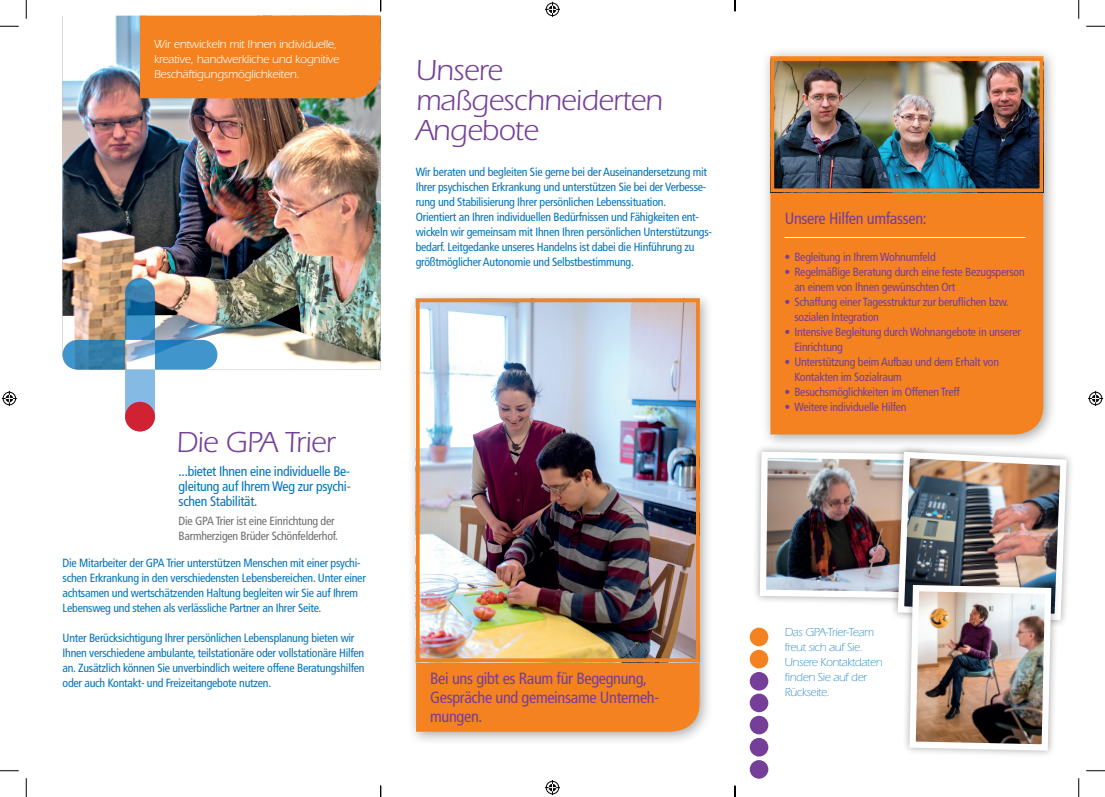
<style>
.page{position:relative;width:1105px;height:797px;background:#fff}
.page>*{position:absolute;margin:0;border:0;box-sizing:border-box;transform-origin:0 0}
.t1{font:30px/30px "ITC Eras Std";letter-spacing:-.02em;color:#753e98}
.t2{font:condensed 16.25px/18.8px "Frutiger LT Std";letter-spacing:-.02em;color:#753e98}
.t3{font:condensed 13.75px/15px "Frutiger LT Std";letter-spacing:-.02em;color:#0073bc;text-align:justify}
.t4{font:condensed 11.88px/15px "Frutiger LT Std";letter-spacing:-.02em;color:#0073bc}
.t5{font:condensed 11.88px/15px "Frutiger LT Std";letter-spacing:-.02em;color:#753e98}
.t6{font:11.88px/15px "ITC Eras Std";letter-spacing:-.02em;color:#fff}
.t7{font:300 11.88px/15px "ITC Eras Std";letter-spacing:-.02em;color:#0073bc}
.t8{font:condensed 11.88px/15px "Frutiger LT Std";letter-spacing:-.02em;color:#6c6d70}
.s1{font-family:"Frutiger";font-weight:700;font-stretch:normal}
</style>
<div class="page">
<div style="left:752px;top:444px;width:180px;height:162px;background:#fafafa"></div>
<img style="left:63px;top:16px;width:318px;height:353px">
<img style="left:63px;top:278px;width:154px;height:153px">
<div style="left:125px;top:402px;width:30px;height:29px;background:#d12233;border-radius:50%"></div>
<div style="left:407px;top:291px;width:307px;height:455px;background:#231f20;opacity:.4"></div>
<div style="left:416px;top:662px;width:283px;height:69px;background:#f58220"></div>
<div style="left:761px;top:47px;width:297px;height:402px;background:#231f20;opacity:.4"></div>
<div style="left:770px;top:56px;width:273px;height:378px;background:#f58220"></div>
<hr style="left:784px;top:237px;width:241px;height:1px;background:#fff">
<img style="left:421px;top:303px;width:274px;height:354px">
<div style="left:416px;top:298px;width:284px;height:364px;border:4px solid #f58220"></div>
<img style="left:775px;top:62px;width:263px;height:125px">
<div style="left:770px;top:57px;width:273px;height:135px;border:4px solid #f58220"></div>
<div style="left:890px;top:444px;width:184px;height:184px;background:#fefefe"></div>
<div style="left:750px;top:693px;width:18px;height:19px;background:#753e98;border-radius:50%"></div>
<div style="left:750px;top:715px;width:18px;height:19px;background:#753e98;border-radius:50%"></div>
<div style="left:750px;top:738px;width:18px;height:18px;background:#753e98;border-radius:50%"></div>
<div style="left:750px;top:760px;width:18px;height:18px;background:#753e98;border-radius:50%"></div>
<div style="left:750px;top:627px;width:18px;height:19px;background:#f58220;border-radius:50%"></div>
<div style="left:750px;top:649px;width:18px;height:19px;background:#f58220;border-radius:50%"></div>
<div style="left:750px;top:672px;width:18px;height:18px;background:#753e98;border-radius:50%"></div>
<img style="left:757px;top:448px;width:313px;height:305px">
<svg style="left:0;top:25px;width:19px;height:2px"></svg>
<svg style="left:1086px;top:25px;width:19px;height:2px"></svg>
<svg style="left:0;top:770px;width:19px;height:1px"></svg>
<svg style="left:1086px;top:770px;width:19px;height:1px"></svg>
<svg style="left:25px;top:0;width:2px;height:19px"></svg>
<svg style="left:25px;top:778px;width:2px;height:19px"></svg>
<svg style="left:1078px;top:0;width:1px;height:19px"></svg>
<svg style="left:1078px;top:778px;width:1px;height:19px"></svg>
<svg style="left:545px;top:2px;width:15px;height:15px"></svg>
<svg style="left:545px;top:780px;width:15px;height:15px"></svg>
<svg style="left:2px;top:391px;width:15px;height:15px"></svg>
<svg style="left:1088px;top:391px;width:15px;height:15px"></svg>
<svg style="left:140px;top:0;width:241px;height:98px"></svg>
<svg style="left:380px;top:785px;width:1px;height:12px"></svg>
<svg style="left:734px;top:0;width:2px;height:11px"></svg>
<svg style="left:734px;top:785px;width:2px;height:12px"></svg>
<p class="t6" style="left:154px;top:36px;width:187px">Wir entwickeln mit Ihnen individuelle, kreative, handwerkliche und kognitive<br>Beschäftigungsmöglichkeiten.</p>
<h1 class="t1" style="left:416px;top:55px;width:248px">Unsere maßgeschneiderten<br>Angebote</h1>
<p class="t4" style="left:416px;top:165px;width:298px">Wir beraten und begleiten Sie gerne bei der Auseinandersetzung mit Ihrer psychischen Erkrankung und unterstützen Sie bei der Verbesse&shy;rung und Stabilisierung Ihrer persönlichen Lebenssituation.<br>Orientiert an Ihren individuellen Bedürfnissen und Fähigkeiten ent&shy;wickeln wir gemeinsam mit Ihnen Ihren persönlichen Unterstützungs&shy;bedarf. Leitgedanke unseres Handelns ist dabei die Hinführung zu größtmöglicher Autonomie und Selbstbestimmung.</p>
<h1 class="t1" style="left:176px;top:427px;width:161px">Die GPA Trier</h1>
<p class="t3" style="left:179px;top:464px;width:174px">...bietet Ihnen eine individuelle Be&shy;gleitung auf Ihrem Weg zur psychi&shy;schen Stabilität.</p>
<p class="t8" style="left:179px;top:513px;width:161px">Die GPA Trier ist eine Einrichtung der<br>Barmherzigen Brüder Schönfelderhof.</p>
<p class="t4" style="left:63px;top:555px;width:305px">Die Mitarbeiter der GPA Trier unterstützen Menschen mit einer psychi&shy;schen Erkrankung in den verschiedensten Lebensbereichen. Unter einer achtsamen und wertschätzenden Haltung begleiten wir Sie auf Ihrem Lebensweg und stehen als verlässliche Partner an Ihrer Seite.</p>
<p class="t4" style="left:63px;top:630px;width:303px">Unter Berücksichtigung Ihrer persönlichen Lebensplanung bieten wir Ihnen verschiedene ambulante, teilstationäre oder vollstationäre Hilfen an. Zusätzlich können Sie unverbindlich weitere offene Beratungshilfen oder auch Kontakt- und Freizeitangebote nutzen.</p>
<h2 class="t2" style="left:430px;top:669px;width:231px">Bei uns gibt es Raum für Begegnung,<br>Gespräche und gemeinsame Unterneh&shy;mungen.</h2>
<h2 class="t2" style="left:785px;top:209px;width:144px">Unsere Hilfen umfassen:</h2>
<p class="t5" style="left:784px;top:250px;width:153px"><span class="s1">•</span> Begleitung in Ihrem Wohnumfeld</p>
<p class="t5" style="left:794px;top:265px;width:232px;text-indent:-10px"><span class="s1">•</span> Regelmäßige Beratung durch eine feste Bezugsperson an einem von Ihnen gewünschten Ort</p>
<p class="t5" style="left:794px;top:295px;width:216px;text-indent:-10px"><span class="s1">•</span> Schaffung einer Tagesstruktur zur beruflichen bzw. sozialen Integration</p>
<p class="t5" style="left:794px;top:325px;width:228px;text-indent:-10px"><span class="s1">•</span> Intensive Begleitung durch Wohnangebote in unserer<br>Einrichtung</p>
<p class="t5" style="left:794px;top:355px;width:206px;text-indent:-10px"><span class="s1">•</span> Unterstützung beim Aufbau und dem Erhalt von<br>Kontakten im Sozialraum</p>
<p class="t5" style="left:784px;top:385px;width:177px"><span class="s1">•</span> Besuchsmöglichkeiten im Offenen Treff</p>
<p class="t5" style="left:784px;top:400px;width:124px"><span class="s1">•</span> Weitere individuelle Hilfen</p>
<p class="t7" style="left:785px;top:624px;width:99px">Das GPA-Trier-Team freut sich auf Sie.<br>Unsere Kontaktdaten finden Sie auf der<br>Rückseite.</p>
</div>
